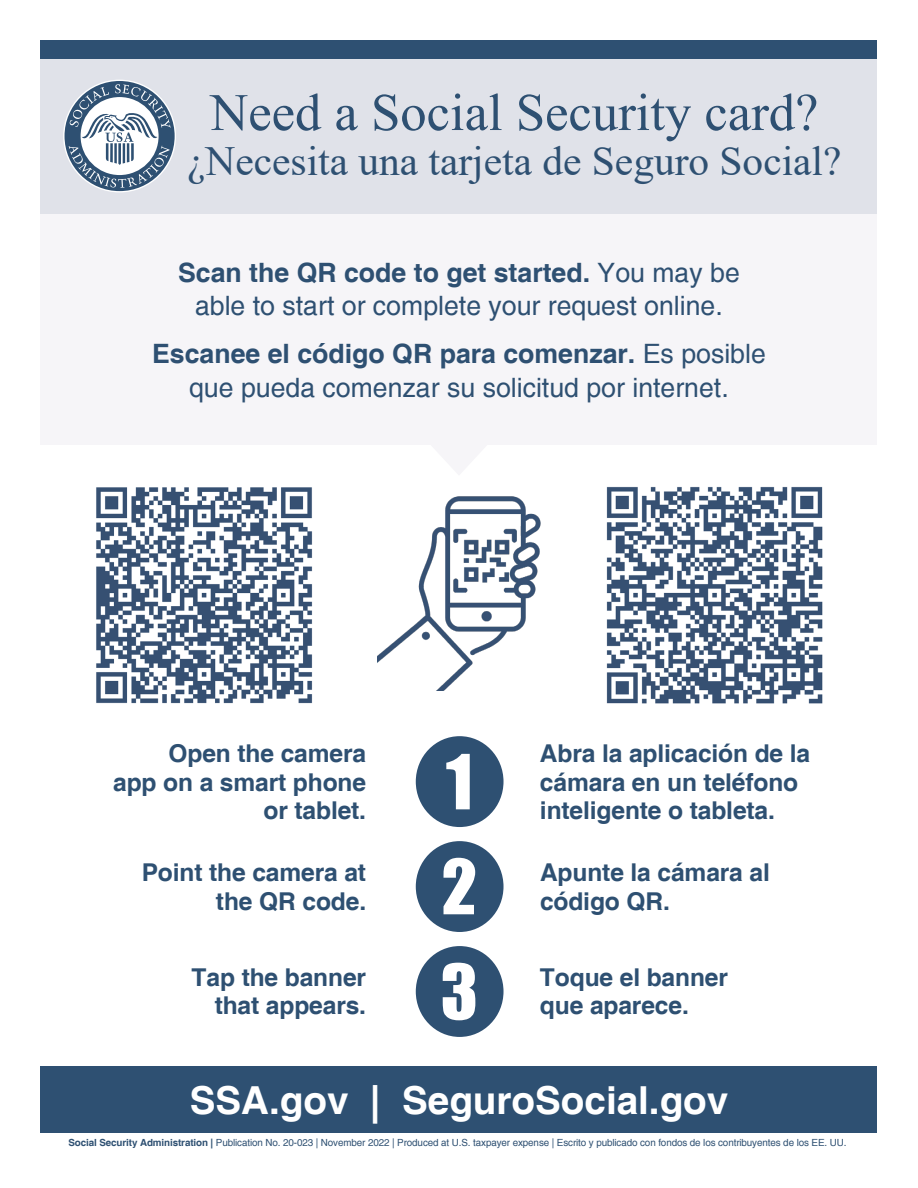
<style>
.page{position:relative;width:918px;height:1188px;background:#fff}
.page>*{position:absolute;margin:0;border:0;box-sizing:border-box;transform-origin:0 0}
.t1{font:70.2px "Impact";color:#fff}
.t2{font:52.65px "Times New Roman";color:#2e5072}
.t3{font:41.4px "Times New Roman";color:#2e5072}
.t4{font:700 38.55px "Helvetica";color:#fff}
.t5{font:26.7px/33.8px "Helvetica";color:#2e5072;text-align:center}
.t6{font:700 24.6px/28px "Helvetica";letter-spacing:-.005em;color:#2e5072}
.t7{font:9.9px "Helvetica";letter-spacing:-.01em;color:#2e5072}
.s1{font-weight:700}
</style>
<div class="page">
<img style="left:378px;top:496px;width:163px;height:195px">
<div style="left:40px;top:55px;width:838px;height:159px;background:#e0e2e9"></div>
<div style="left:65px;top:81px;width:110px;height:110px;background:#2e5072;border-radius:50%"></div>
<svg style="left:69px;top:84px;width:102px;height:104px"></svg>
<div style="left:40px;top:214px;width:838px;height:231px;background:#f6f5f8"></div>
<img style="left:96px;top:487px;width:217px;height:217px">
<img style="left:606px;top:486px;width:217px;height:218px">
<div style="left:416px;top:736px;width:88px;height:91px;background:#2e5072;border-radius:50%"></div>
<div style="left:416px;top:841px;width:88px;height:91px;background:#2e5072;border-radius:50%"></div>
<div style="left:416px;top:946px;width:88px;height:91px;background:#2e5072;border-radius:50%"></div>
<div style="left:40px;top:1066px;width:838px;height:67px;background:#2e5072"></div>
<div style="left:40px;top:40px;width:838px;height:19px;background:#2e5072"></div>
<h1 class="t2" style="left:210px;top:75px;width:610px">Need a Social Security card?</h1>
<h1 class="t3" style="left:187px;top:132px;width:656px">¿Necesita una tarjeta de Seguro Social?</h1>
<p class="t5" style="left:178px;top:256px;width:563px"><span class="s1">Scan the QR code to get started.</span> You may be able to start or complete your request online.</p>
<p class="t5" style="left:152px;top:338px;width:615px"><span class="s1">Escanee el código QR para comenzar.</span> Es posible que pueda comenzar su solicitud por internet.</p>
<p class="t6" style="left:113px;top:741px;width:254px;text-align:right">Open the camera<br>app on a smart phone or tablet.</p>
<p class="t6" style="left:540px;top:741px;width:272px">Abra la aplicación de la cámara en un teléfono inteligente o tableta.</p>
<p class="t1" style="left:442px;top:832px;width:37px">2</p>
<h2 class="t1" style="left:446px;top:727px;width:28px">1</h2>
<p class="t6" style="left:540px;top:860px;width:231px">Apunte la cámara al</p>
<p class="t6" style="left:540px;top:888px;width:131px">código QR.</p>
<p class="t6" style="left:142px;top:860px;width:226px">Point the camera at</p>
<p class="t6" style="left:216px;top:888px;width:152px">the QR code.</p>
<p class="t6" style="left:192px;top:965px;width:176px">Tap the banner</p>
<p class="t6" style="left:215px;top:993px;width:153px">that appears.</p>
<p class="t1" style="left:441px;top:937px;width:39px">3</p>
<p class="t6" style="left:540px;top:965px;width:190px">Toque el banner que aparece.</p>
<p class="t4" style="left:190px;top:1077px;width:540px">SSA.gov | SeguroSocial.gov</p>
<p class="t7" style="left:68px;top:1137px;width:780px"><span class="s1">Social Security Administration |</span> Publication No. 20-023 | November 2022 | Produced at U.S. taxpayer expense | Escrito y publicado con fondos de los contribuyentes de los EE. UU.</p>
</div>
